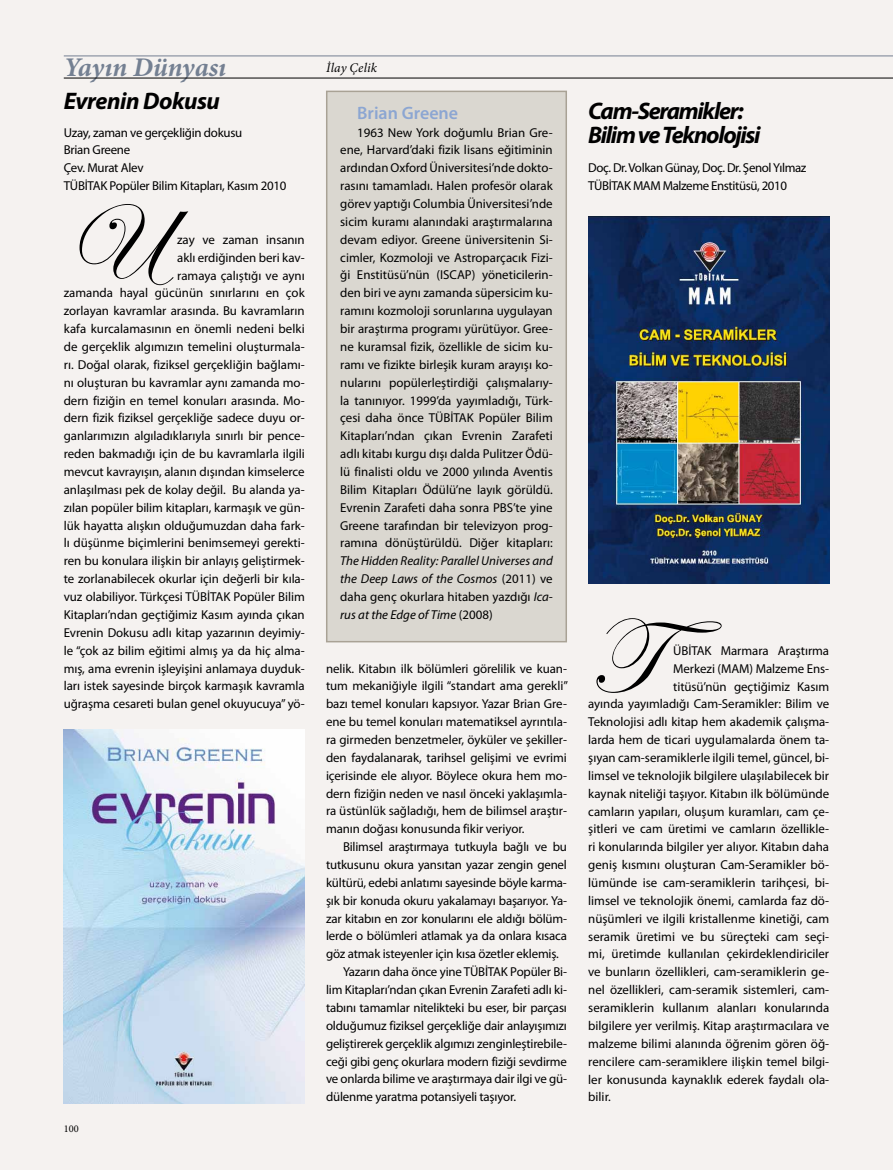
<style>
.page{position:relative;width:893px;height:1170px;background:#fff}
.page>*{position:absolute;margin:0;border:0;box-sizing:border-box;transform-origin:0 0}
.t1{font:107.85px "Edwardian Script ITC";color:#000}
.t2{font:italic 700 27px "Minion Pro";letter-spacing:-.005em;color:#748092}
.t3{font:italic 700 24px/24px "Myriad Pro";letter-spacing:-.055em;color:#000}
.t4{font:italic 700 24px "Myriad Pro";letter-spacing:-.02em;color:#000}
.t5{font:600 18px "Myriad Pro";color:#8ca6d2}
.t6{font:italic 13.2px "Minion Pro";letter-spacing:.015em;color:#000}
.t7{font:12.9px/17.9px "Myriad Pro";letter-spacing:-.005em;color:#000;text-align:justify}
.t8{font:italic 12.9px/17.9px "Myriad Pro";color:#000;text-align:justify}
.t9{font:12.9px/17.9px "Myriad Pro";letter-spacing:-.03em;color:#000}
.t10{font:10.35px "Minion Pro";color:#000}
.s1{font-style:normal}
</style>
<div class="page">
<div style="left:0;top:0;width:893px;height:1169px;background:#f5f2f0"></div>
<div style="left:327px;top:91px;width:239px;height:550px;background:#dad7d0"></div>
<div style="left:326px;top:91px;width:241px;height:551px;border:2px solid #a9a295"></div>
<img style="left:64px;top:729px;width:241px;height:374px">
<img style="left:588px;top:217px;width:241px;height:366px">
<hr style="left:64px;top:78px;width:829px;height:1px;background:#000">
<hr style="left:64px;top:56px;width:829px;height:1px;background:#748092">
<h2 class="t2" style="left:64px;top:48px;width:164px">Yayın Dünyası</h2>
<p class="t6" style="left:326px;top:59px;width:52px">İlay Çelik</p>
<h3 class="t4" style="left:64px;top:85px;width:158px">Evrenin Dokusu</h3>
<p class="t7" style="left:64px;top:123px;width:224px;text-align:left">Uzay, zaman ve gerçekliğin dokusu<br>Brian Greene<br>Çev. Murat Alev<br>TÜBİTAK Popüler Bilim Kitapları, Kasım 2010</p>
<h1 class="t1" style="left:64px;top:185px;width:99px">U</h1>
<p class="t7" style="left:64px;top:230px;width:242px;text-align:right">zay ve zaman insanın<br>aklı erdiğinden beri kav-<br>ramaya çalıştığı ve aynı<br>zamanda hayal gücünün sınırlarını en çok zorlayan kavramlar arasında. Bu kavramların kafa kurcalamasının en önemli nedeni belki de gerçeklik algımızın temelini oluşturmala&shy;rı. Doğal olarak, fiziksel gerçekliğin bağlamı&shy;nı oluşturan bu kavramlar aynı zamanda mo&shy;dern fiziğin en temel konuları arasında. Mo&shy;dern fizik fiziksel gerçekliğe sadece duyu or&shy;ganlarımızın algıladıklarıyla sınırlı bir pence&shy;reden bakmadığı için de bu kavramlarla ilgili mevcut kavrayışın, alanın dışından kimselerce anlaşılması pek de kolay değil. Bu alanda ya&shy;zılan popüler bilim kitapları, karmaşık ve gün&shy;lük hayatta alışkın olduğumuzdan daha fark&shy;lı düşünme biçimlerini benimsemeyi gerekti&shy;ren bu konulara ilişkin bir anlayış geliştirmek&shy;te zorlanabilecek okurlar için değerli bir kıla&shy;vuz olabiliyor. Türkçesi TÜBİTAK Popüler Bilim Kitapları’ndan geçtiğimiz Kasım ayında çıkan Evrenin Dokusu adlı kitap yazarının deyimiy&shy;le “çok az bilim eğitimi almış ya da hiç alma&shy;mış, ama evrenin işleyişini anlamaya duyduk&shy;ları istek sayesinde birçok karmaşık kavramla uğraşma cesareti bulan genel okuyucuya” yö-</p>
<p class="t10" style="left:64px;top:1121px;width:16px">100</p>
<h3 class="t5" style="left:357px;top:101px;width:102px">Brian Greene</h3>
<p class="t7" style="left:340px;top:123px;width:214px;text-indent:17px">1963 New York doğumlu Brian Gre&shy;ene, Harvard’daki fizik lisans eğitiminin ardından Oxford Üniversitesi’nde dokto&shy;rasını tamamladı. Halen profesör olarak görev yaptığı Columbia Üniversitesi’nde sicim kuramı alanındaki araştırmalarına devam ediyor. Greene üniversitenin Si&shy;cimler, Kozmoloji ve Astroparçacık Fizi&shy;ği Enstitüsü’nün (ISCAP) yöneticilerin&shy;den biri ve aynı zamanda süpersicim ku&shy;ramını kozmoloji sorunlarına uygulayan bir araştırma programı yürütüyor. Gree&shy;ne kuramsal fizik, özellikle de sicim ku&shy;ramı ve fizikte birleşik kuram arayışı ko&shy;nularını popülerleştirdiği çalışmalarıy&shy;la tanınıyor. 1999’da yayımladığı, Türk&shy;çesi daha önce TÜBİTAK Popüler Bilim Kitapları’ndan çıkan Evrenin Zarafeti adlı kitabı kurgu dışı dalda Pulitzer Ödü&shy;lü finalisti oldu ve 2000 yılında Aventis Bilim Kitapları Ödülü’ne layık görüldü.<br>Evrenin Zarafeti daha sonra PBS’te yine Greene tarafından bir televizyon prog&shy;ramına dönüştürüldü. Diğer kitapları:</p>
<p class="t8" style="left:340px;top:552px;width:214px">The Hidden Reality: Parallel Universes and the Deep Laws of the Cosmos <span class="s1">(2011) ve daha genç okurlara hitaben yazdığı</span> Ica&shy;rus at the Edge of Time <span class="s1">(2008)</span></p>
<p class="t7" style="left:326px;top:659px;width:244px">nelik. Kitabın ilk bölümleri görelilik ve kuan&shy;tum mekaniğiyle ilgili “standart ama gerekli” bazı temel konuları kapsıyor. Yazar Brian Gre&shy;ene bu temel konuları matematiksel ayrıntıla&shy;ra girmeden benzetmeler, öyküler ve şekiller&shy;den faydalanarak, tarihsel gelişimi ve evrimi içerisinde ele alıyor. Böylece okura hem mo&shy;dern fiziğin neden ve nasıl önceki yaklaşımla&shy;ra üstünlük sağladığı, hem de bilimsel araştır&shy;manın doğası konusunda fikir veriyor.</p>
<p class="t7" style="left:343px;top:837px;width:225px">Bilimsel araştırmaya tutkuyla bağlı ve bu</p>
<p class="t7" style="left:326px;top:855px;width:242px">tutkusunu okura yansıtan yazar zengin genel</p>
<p class="t7" style="left:326px;top:873px;width:242px">kültürü, edebi anlatımı sayesinde böyle karma-</p>
<p class="t7" style="left:326px;top:891px;width:242px">şık bir konuda okuru yakalamayı başarıyor. Ya-</p>
<p class="t7" style="left:326px;top:909px;width:242px">zar kitabın en zor konularını ele aldığı bölüm-</p>
<p class="t7" style="left:326px;top:926px;width:242px">lerde o bölümleri atlamak ya da onlara kısaca</p>
<p class="t7" style="left:326px;top:944px;width:234px">göz atmak isteyenler için kısa özetler eklemiş.</p>
<p class="t7" style="left:343px;top:962px;width:225px">Yazarın daha önce yine TÜBİTAK Popüler Bi-</p>
<p class="t7" style="left:326px;top:980px;width:242px">lim Kitapları’ndan çıkan Evrenin Zarafeti adlı ki-</p>
<p class="t7" style="left:326px;top:998px;width:242px">tabını tamamlar nitelikteki bu eser, bir parçası</p>
<p class="t7" style="left:326px;top:1016px;width:242px">olduğumuz fiziksel gerçekliğe dair anlayışımızı</p>
<p class="t7" style="left:326px;top:1034px;width:242px">geliştirerek gerçeklik algımızı zenginleştirebile-</p>
<p class="t7" style="left:326px;top:1051px;width:242px">ceği gibi genç okurlara modern fiziği sevdirme</p>
<p class="t7" style="left:326px;top:1069px;width:242px">ve onlarda bilime ve araştırmaya dair ilgi ve gü-</p>
<p class="t7" style="left:326px;top:1087px;width:192px">dülenme yaratma potansiyeli taşıyor.</p>
<h3 class="t3" style="left:588px;top:98px;width:174px">Cam-Seramikler:<br>Bilim ve Teknolojisi</h3>
<p class="t9" style="left:588px;top:159px;width:220px">Doç. Dr. Volkan Günay, Doç. Dr. Şenol Yılmaz<br>TÜBİTAK MAM Malzeme Enstitüsü, 2010</p>
<h1 class="t1" style="left:588px;top:598px;width:135px">T</h1>
<p class="t7" style="left:673px;top:641px;width:158px">ÜBİTAK Marmara Araştırma</p>
<p class="t7" style="left:673px;top:659px;width:158px">Merkezi (MAM) Malzeme Ens-</p>
<p class="t7" style="left:673px;top:677px;width:158px">titüsü’nün geçtiğimiz Kasım</p>
<p class="t7" style="left:588px;top:695px;width:242px">ayında yayımladığı Cam-Seramikler: Bilim ve</p>
<p class="t7" style="left:588px;top:712px;width:242px">Teknolojisi adlı kitap hem akademik çalışma-</p>
<p class="t7" style="left:588px;top:730px;width:242px">larda hem de ticari uygulamalarda önem ta-</p>
<p class="t7" style="left:588px;top:748px;width:242px">şıyan cam-seramiklerle ilgili temel, güncel, bi-</p>
<p class="t7" style="left:588px;top:766px;width:242px">limsel ve teknolojik bilgilere ulaşılabilecek bir</p>
<p class="t7" style="left:588px;top:784px;width:242px">kaynak niteliği taşıyor. Kitabın ilk bölümünde</p>
<p class="t7" style="left:588px;top:802px;width:242px">camların yapıları, oluşum kuramları, cam çe-</p>
<p class="t7" style="left:588px;top:819px;width:242px">şitleri ve cam üretimi ve camların özellikle-</p>
<p class="t7" style="left:588px;top:837px;width:242px">ri konularında bilgiler yer alıyor. Kitabın daha</p>
<p class="t7" style="left:588px;top:855px;width:242px">geniş kısmını oluşturan Cam-Seramikler bö-</p>
<p class="t7" style="left:588px;top:873px;width:242px">lümünde ise cam-seramiklerin tarihçesi, bi-</p>
<p class="t7" style="left:588px;top:891px;width:242px">limsel ve teknolojik önemi, camlarda faz dö-</p>
<p class="t7" style="left:588px;top:909px;width:242px">nüşümleri ve ilgili kristallenme kinetiği, cam</p>
<p class="t7" style="left:588px;top:927px;width:242px">seramik üretimi ve bu süreçteki cam seçi-</p>
<p class="t7" style="left:588px;top:944px;width:242px">mi, üretimde kullanılan çekirdeklendiriciler</p>
<p class="t7" style="left:588px;top:962px;width:242px">ve bunların özellikleri, cam-seramiklerin ge-</p>
<p class="t7" style="left:588px;top:980px;width:242px">nel özellikleri, cam-seramik sistemleri, cam-</p>
<p class="t7" style="left:588px;top:998px;width:242px">seramiklerin kullanım alanları konularında</p>
<p class="t7" style="left:588px;top:1016px;width:242px">bilgilere yer verilmiş. Kitap araştırmacılara ve</p>
<p class="t7" style="left:588px;top:1034px;width:242px">malzeme bilimi alanında öğrenim gören öğ-</p>
<p class="t7" style="left:588px;top:1052px;width:242px">rencilere cam-seramiklere ilişkin temel bilgi-</p>
<p class="t7" style="left:588px;top:1069px;width:242px">ler konusunda kaynaklık ederek faydalı ola-</p>
<p class="t7" style="left:588px;top:1087px;width:24px">bilir.</p>
</div>
